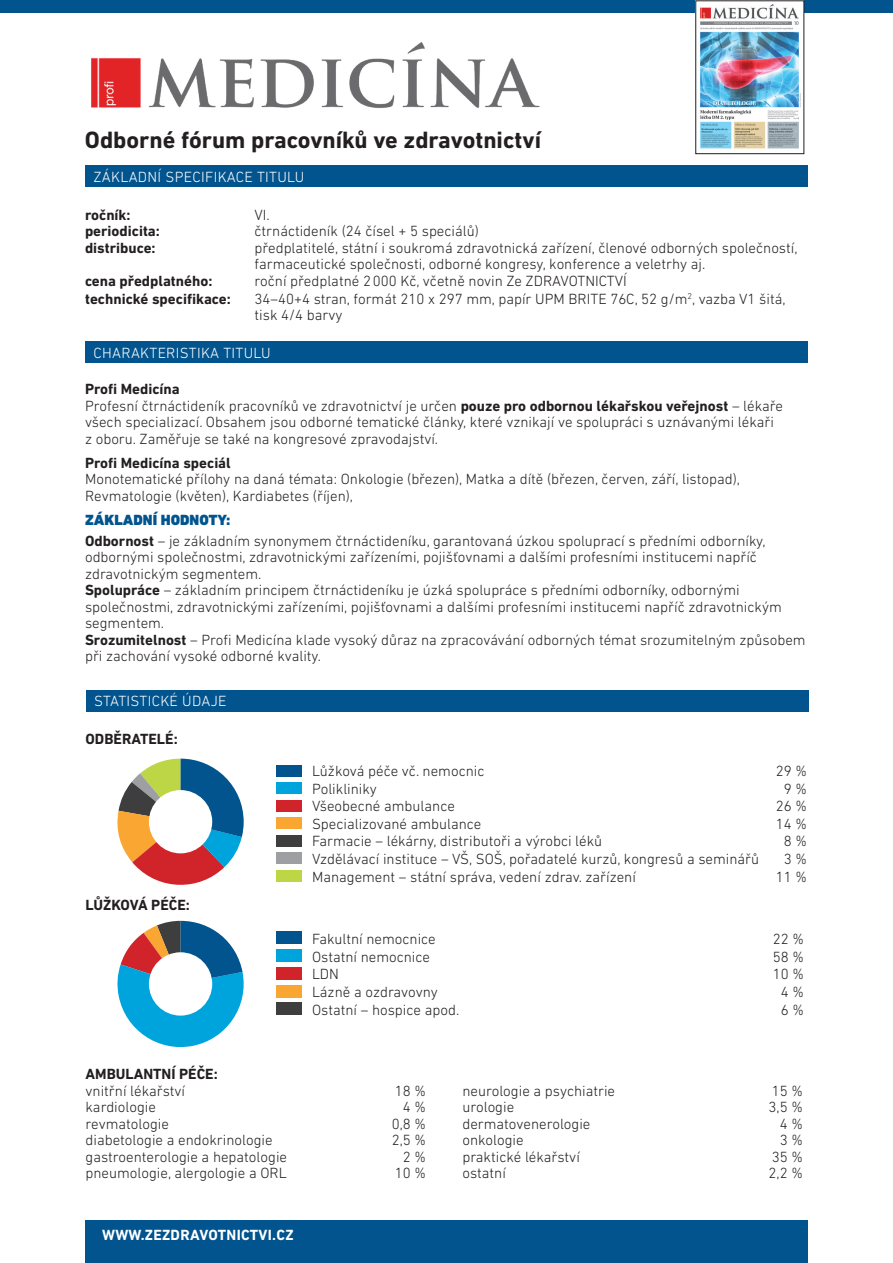
<style>
.page{position:relative;width:893px;height:1263px;background:#fff}
.page>*{position:absolute;margin:0;border:0;box-sizing:border-box;transform-origin:0 0}
.t1{font:700 24px "DIN Next LT Pro";color:#231f20}
.t2{font:300 15px/16.5px "DIN Next LT Pro";color:#231f20}
.t3{font:700 15px "DIN Next LT Pro";color:#231f20}
.t4{font:300 15px "DIN Next LT Pro";letter-spacing:.02em;color:#fff}
.t5{font:700 15px "DIN Next LT Pro";letter-spacing:.02em;color:#fff}
.s1{font-weight:700}
.s2{font-weight:900;color:#01548e}
</style>
<div class="page">
<div style="left:85px;top:166px;width:723px;height:21px;background:#01548e"></div>
<div style="left:85px;top:341px;width:723px;height:21px;background:#01548e"></div>
<div style="left:85px;top:1220px;width:723px;height:43px;background:#01548e"></div>
<div style="left:0;top:0;width:893px;height:13px;background:#01548e"></div>
<img style="left:697px;top:3px;width:105px;height:146px">
<div style="left:695px;top:1px;width:109px;height:153px;border:1px solid #231f20"></div>
<img style="left:91px;top:42px;width:449px;height:66px">
<div style="left:86px;top:690px;width:722px;height:21px;background:#01548e"></div>
<div style="left:277px;top:870px;width:25px;height:11px;background:#bcd646"></div>
<div style="left:277px;top:852px;width:25px;height:12px;background:#9d9fa2"></div>
<div style="left:277px;top:835px;width:25px;height:12px;background:#3e3e3f"></div>
<div style="left:277px;top:817px;width:25px;height:12px;background:#faa633"></div>
<div style="left:277px;top:800px;width:25px;height:12px;background:#d1232a"></div>
<div style="left:277px;top:782px;width:25px;height:12px;background:#00a4dc"></div>
<div style="left:277px;top:765px;width:25px;height:12px;background:#01548e"></div>
<svg style="left:117px;top:759px;width:127px;height:126px"></svg>
<div style="left:149px;top:790px;width:63px;height:63px;background:#fff;border-radius:50%"></div>
<svg style="left:117px;top:921px;width:127px;height:126px"></svg>
<div style="left:149px;top:952px;width:63px;height:63px;background:#fff;border-radius:50%"></div>
<div style="left:277px;top:1003px;width:25px;height:12px;background:#3e3e3f"></div>
<div style="left:277px;top:985px;width:25px;height:12px;background:#faa633"></div>
<div style="left:277px;top:967px;width:25px;height:12px;background:#d1232a"></div>
<div style="left:277px;top:949px;width:25px;height:12px;background:#00a4dc"></div>
<div style="left:277px;top:931px;width:25px;height:12px;background:#01548e"></div>
<h1 class="t1" style="left:85px;top:126px;width:458px">Odborné fórum pracovníků ve zdravotnictví</h1>
<p class="t4" style="left:94px;top:168px;width:212px">ZÁKLADNÍ SPECIFIKACE TITULU</p>
<p class="t3" style="left:85px;top:206px;width:47px">ročník:</p>
<p class="t2" style="left:255px;top:206px;width:17px">VI.</p>
<p class="t3" style="left:85px;top:222px;width:76px">periodicita:</p>
<p class="t2" style="left:255px;top:223px;width:226px">čtrnáctideník (24 čísel + 5 speciálů)</p>
<p class="t3" style="left:85px;top:239px;width:72px">distribuce:</p>
<p class="t2" style="left:255px;top:239px;width:545px">předplatitelé, státní i soukromá zdravotnická zařízení, členové odborných společností, farmaceutické společnosti, odborné kongresy, konference a veletrhy aj.</p>
<p class="t3" style="left:85px;top:272px;width:129px">cena předplatného:</p>
<p class="t2" style="left:255px;top:272px;width:374px">roční předplatné 2000 Kč, včetně novin Ze ZDRAVOTNICTVÍ</p>
<p class="t3" style="left:85px;top:290px;width:147px">technické specifikace:</p>
<p class="t2" style="left:255px;top:290px;width:533px">34–40+4 stran, formát 210 x 297 mm, papír UPM BRITE 76C, 52 g/m<sup>2</sup>, vazba V1 šitá, tisk 4/4 barvy</p>
<p class="t4" style="left:94px;top:344px;width:179px">CHARAKTERISTIKA TITULU</p>
<p class="t2" style="left:85px;top:381px;width:699px"><span class="s1">Profi Medicína<br></span>Profesní čtrnáctideník pracovníků ve zdravotnictví je určen <span class="s1">pouze pro odbornou lékařskou veřejnost</span> – lékaře všech specializací. Obsahem jsou odborné tematické články, které vznikají ve spolupráci s uznávanými lékaři z oboru. Zaměřuje se také na kongresové zpravodajství.</p>
<p class="t3" style="left:85px;top:454px;width:147px">Profi Medicína speciál</p>
<p class="t2" style="left:85px;top:471px;width:656px">Monotematické přílohy na daná témata: Onkologie (březen), Matka a dítě (březen, červen, září, listopad),<br>Revmatologie (květen), Kardiabetes (říjen),</p>
<p class="t2" style="left:85px;top:509px;width:682px;line-height:20.7px"><span class="s2">ZÁKLADNÍ HODNOTY:<br></span><span class="s1">Odbornost</span> – je základním synonymem čtrnáctideníku, garantovaná úzkou spoluprací s předními odborníky,</p>
<p class="t2" style="left:85px;top:548px;width:722px">odbornými společnostmi, zdravotnickými zařízeními, pojišťovnami a dalšími profesními institucemi napříč zdravotnickým segmentem.<br><span class="s1">Spolupráce</span> – základním principem čtrnáctideníku je úzká spolupráce s předními odborníky, odbornými společnostmi, zdravotnickými zařízeními, pojišťovnami a dalšími profesními institucemi napříč zdravotnickým segmentem.<br><span class="s1">Srozumitelnost</span> – Profi Medicína klade vysoký důraz na zpracovávání odborných témat srozumitelným způsobem při zachování vysoké odborné kvality.</p>
<p class="t4" style="left:94px;top:692px;width:134px">STATISTICKÉ ÚDAJE</p>
<p class="t3" style="left:86px;top:730px;width:94px">ODBĚRATELÉ:</p>
<p class="t3" style="left:86px;top:896px;width:106px">LŮŽKOVÁ PÉČE:</p>
<p class="t2" style="left:312px;top:762px;width:174px">Lůžková péče vč. nemocnic</p>
<p class="t2" style="left:776px;top:762px;width:33px">29 %</p>
<p class="t2" style="left:312px;top:780px;width:66px">Polikliniky</p>
<p class="t2" style="left:784px;top:780px;width:25px">9 %</p>
<p class="t2" style="left:312px;top:798px;width:144px">Všeobecné ambulance</p>
<p class="t2" style="left:776px;top:798px;width:33px">26 %</p>
<p class="t2" style="left:312px;top:815px;width:171px">Specializované ambulance</p>
<p class="t2" style="left:776px;top:815px;width:33px">14 %</p>
<p class="t2" style="left:312px;top:833px;width:291px">Farmacie – lékárny, distributoři a výrobci léků</p>
<p class="t2" style="left:784px;top:833px;width:25px">8 %</p>
<p class="t2" style="left:312px;top:850px;width:449px">Vzdělávací instituce – VŠ, SOŠ, pořadatelé kurzů, kongresů a seminářů</p>
<p class="t2" style="left:784px;top:850px;width:25px">3 %</p>
<p class="t2" style="left:312px;top:868px;width:325px">Management – státní správa, vedení zdrav. zařízení</p>
<p class="t2" style="left:776px;top:868px;width:33px">11 %</p>
<p class="t2" style="left:312px;top:930px;width:125px">Fakultní nemocnice</p>
<p class="t2" style="left:773px;top:930px;width:33px">22 %</p>
<p class="t2" style="left:312px;top:948px;width:120px">Ostatní nemocnice</p>
<p class="t2" style="left:773px;top:948px;width:33px">58 %</p>
<p class="t2" style="left:312px;top:966px;width:29px">LDN</p>
<p class="t2" style="left:773px;top:966px;width:33px">10 %</p>
<p class="t2" style="left:312px;top:983px;width:127px">Lázně a ozdravovny</p>
<p class="t2" style="left:781px;top:983px;width:25px">4 %</p>
<p class="t2" style="left:312px;top:1001px;width:149px">Ostatní – hospice apod.</p>
<p class="t2" style="left:781px;top:1001px;width:25px">6 %</p>
<p class="t3" style="left:86px;top:1065px;width:134px">AMBULANTNÍ PÉČE:</p>
<p class="t2" style="left:86px;top:1082px;width:101px">vnitřní lékařství</p>
<p class="t2" style="left:395px;top:1082px;width:33px">18 %</p>
<p class="t2" style="left:86px;top:1099px;width:72px">kardiologie</p>
<p class="t2" style="left:403px;top:1099px;width:25px">4 %</p>
<p class="t2" style="left:86px;top:1115px;width:85px">revmatologie</p>
<p class="t2" style="left:392px;top:1115px;width:36px">0,8 %</p>
<p class="t2" style="left:86px;top:1132px;width:189px">diabetologie a endokrinologie</p>
<p class="t2" style="left:392px;top:1132px;width:36px">2,5 %</p>
<p class="t2" style="left:86px;top:1148px;width:203px">gastroenterologie a hepatologie</p>
<p class="t2" style="left:403px;top:1148px;width:25px">2 %</p>
<p class="t2" style="left:86px;top:1165px;width:203px">pneumologie, alergologie a ORL</p>
<p class="t2" style="left:395px;top:1165px;width:33px">10 %</p>
<p class="t5" style="left:102px;top:1226px;width:193px">WWW.ZEZDRAVOTNICTVI.CZ</p>
<p class="t2" style="left:462px;top:1082px;width:154px">neurologie a psychiatrie</p>
<p class="t2" style="left:772px;top:1082px;width:33px">15 %</p>
<p class="t2" style="left:462px;top:1099px;width:53px">urologie</p>
<p class="t2" style="left:768px;top:1099px;width:36px">3,5 %</p>
<p class="t2" style="left:462px;top:1115px;width:130px">dermatovenerologie</p>
<p class="t2" style="left:780px;top:1115px;width:25px">4 %</p>
<p class="t2" style="left:462px;top:1132px;width:63px">onkologie</p>
<p class="t2" style="left:780px;top:1132px;width:25px">3 %</p>
<p class="t2" style="left:462px;top:1148px;width:119px">praktické lékařství</p>
<p class="t2" style="left:772px;top:1148px;width:33px">35 %</p>
<p class="t2" style="left:462px;top:1165px;width:45px">ostatní</p>
<p class="t2" style="left:768px;top:1165px;width:36px">2,2 %</p>
</div>
